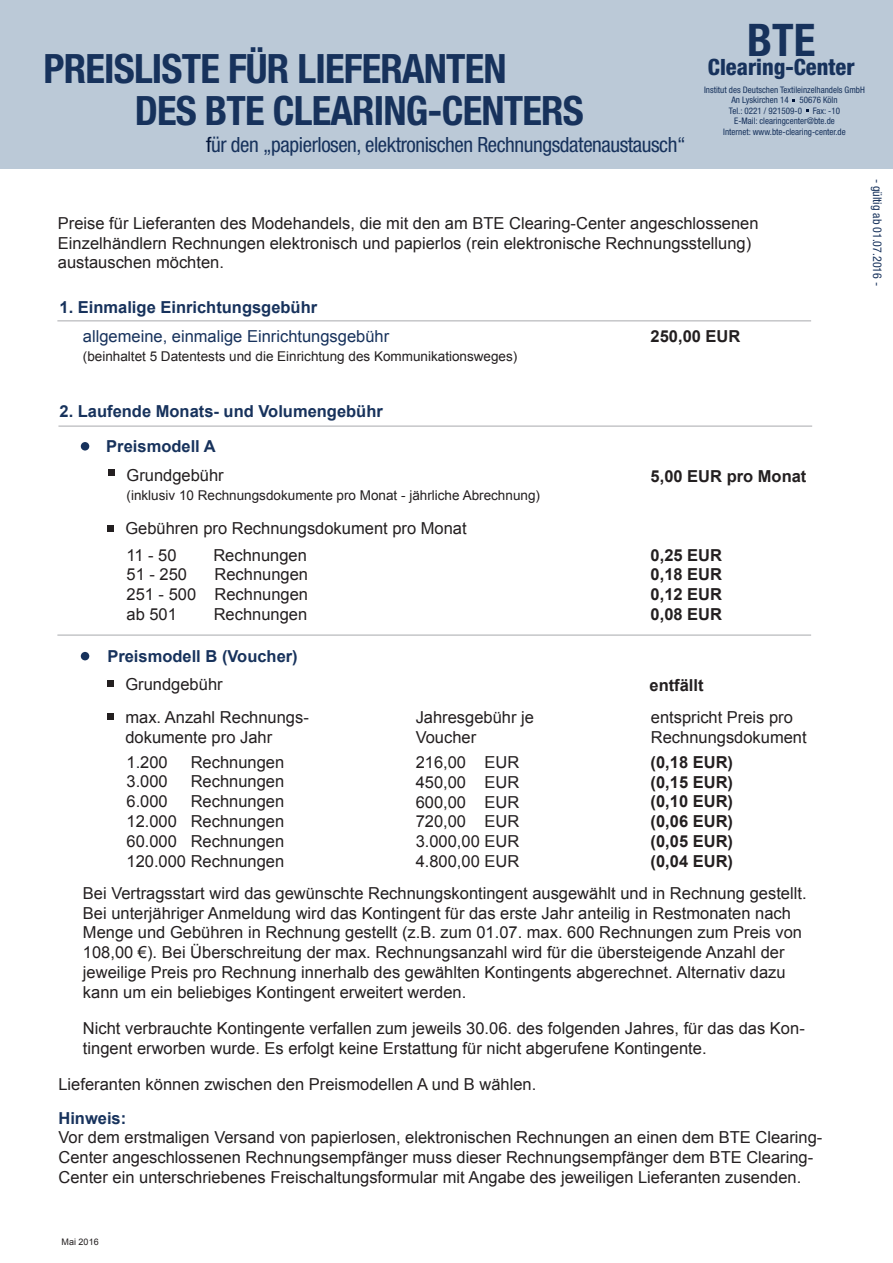
<style>
.page{position:relative;width:893px;height:1263px;background:#fff}
.page>*{position:absolute;margin:0;border:0;box-sizing:border-box;transform-origin:0 0}
.t1{font:700 condensed 45px "Helvetica Neue LT Std";color:#17325c}
.t2{font:700 condensed 40.5px/41.7px "Helvetica Neue LT Std";letter-spacing:-.02em;color:#17325c}
.t3{font:800 condensed 22.5px "Helvetica Neue LT Std";color:#17325c}
.t4{font:condensed 21px "Helvetica Neue LT Std";letter-spacing:-.02em;color:#17325c}
.t5{font:16.5px/19.8px "Arial";color:#231f20}
.t6{font:700 16.5px/19.8px "Arial";color:#231f20;text-align:justify}
.t7{font:700 16.5px/35.1px "Arial";color:#17325c}
.t8{font:16.5px "Arial";color:#17325c}
.t9{font:13.5px "Arial";color:#231f20}
.t10{font:condensed 12px "Helvetica Neue LT Std";color:#17325c}
.t11{font:condensed 9px/10.5px "Helvetica Neue LT Std";color:#17325c;text-align:center}
.t12{font:9px "Arial";color:#231f20}
.s1{color:#001338}
</style>
<div class="page">
<div style="left:0;top:0;width:893px;height:169px;background:#bbc9d7"></div>
<div style="left:81px;top:442px;width:8px;height:8px;background:#17325c;border-radius:50%"></div>
<div style="left:108px;top:470px;width:7px;height:6px;background:#231f20"></div>
<div style="left:81px;top:652px;width:8px;height:8px;background:#17325c;border-radius:50%"></div>
<div style="left:107px;top:525px;width:7px;height:6px;background:#231f20"></div>
<div style="left:107px;top:680px;width:7px;height:7px;background:#231f20"></div>
<div style="left:107px;top:713px;width:7px;height:7px;background:#231f20"></div>
<hr style="left:58px;top:426px;width:754px;height:1px;background:#a8a9ad">
<hr style="left:57px;top:321px;width:754px;height:1px;background:#a8a9ad">
<hr style="left:57px;top:635px;width:754px;height:1px;background:#a8a9ad">
<h2 class="t2" style="left:135px;top:48px;width:451px;text-indent:-91px">PREISLISTE FÜR LIEFERANTEN<br>DES BTE CLEARING-CENTERS</h2>
<p class="t4" style="left:206px;top:132px;width:481px"><span class="s1">f</span>ür den „papierlosen, elektronischen Rechnungsdatenaustausch“</p>
<h1 class="t1" style="left:747px;top:12px;width:70px">BTE</h1>
<h3 class="t3" style="left:708px;top:53px;width:148px">Clearing-Center</h3>
<p class="t11" style="left:704px;top:84px;width:162px">Institut des Deutschen Textileinzelhandels GmbH An Lyskirchen 14 50676 Köln<br>Tel.: 0221 / 921509-0 Fax: -10<br>E-Mail: clearingcenter@bte.de<br>Internet: www.bte-clearing-center.de</p>
<p class="t5" style="left:58px;top:213px;width:702px">Preise für Lieferanten des Modehandels, die mit den am BTE Clearing-Center angeschlossenen<br>Einzelhändlern Rechnungen elektronisch und papierlos (rein elektronische Rechnungsstellung) austauschen möchten.</p>
<p class="t7" style="left:60px;top:290px;width:259px">1. Einmalige Einrichtungsgebühr</p>
<p class="t8" style="left:83px;top:325px;width:308px">allgemeine, einmalige Einrichtungsgebühr</p>
<p class="t6" style="left:651px;top:326px;width:91px">250,00 EUR</p>
<p class="t9" style="left:83px;top:347px;width:436px">(beinhaltet 5 Datentests und die Einrichtung des Kommunikationsweges)</p>
<p class="t7" style="left:106px;top:394px;width:278px;text-indent:-47px">2. Laufende Monats- und Volumengebühr<br>Preismodell A</p>
<p class="t5" style="left:126px;top:465px;width:99px">Grundgebühr</p>
<p class="t9" style="left:126px;top:486px;width:415px">(inklusiv 10 Rechnungsdokumente pro Monat - jährliche Abrechnung)</p>
<p class="t5" style="left:125px;top:515px;width:343px;line-height:26.8px">Gebühren pro Rechnungsdokument pro Monat<br>11 - 50</p>
<p class="t5" style="left:213px;top:545px;width:95px">Rechnungen</p>
<p class="t5" style="left:126px;top:565px;width:62px">51 - 250</p>
<p class="t5" style="left:126px;top:565px;width:183px;text-align:justify;text-indent:88px">Rechnungen 251 - 500 Rechnungen ab 501</p>
<p class="t5" style="left:214px;top:604px;width:95px">Rechnungen</p>
<p class="t7" style="left:107px;top:639px;width:192px">Preismodell B (Voucher)</p>
<p class="t6" style="left:651px;top:466px;width:157px">5,00 EUR pro Monat</p>
<p class="t6" style="left:651px;top:545px;width:73px">0,25 EUR 0,18 EUR 0,12 EUR 0,08 EUR</p>
<p class="t5" style="left:125px;top:675px;width:99px">Grundgebühr</p>
<p class="t6" style="left:649px;top:676px;width:56px">entfällt</p>
<p class="t5" style="left:125px;top:708px;width:185px">max. Anzahl Rechnungs&shy;dokumente pro Jahr</p>
<p class="t5" style="left:416px;top:708px;width:120px">Jahresgebühr je<br>Voucher</p>
<p class="t5" style="left:651px;top:708px;width:157px">entspricht Preis pro<br>Rechnungsdokument</p>
<p class="t5" style="left:126px;top:752px;width:43px">1.200</p>
<p class="t5" style="left:191px;top:752px;width:95px">Rechnungen</p>
<p class="t5" style="left:126px;top:772px;width:43px">3.000</p>
<p class="t5" style="left:191px;top:772px;width:95px">Rechnungen</p>
<p class="t5" style="left:126px;top:792px;width:43px">6.000</p>
<p class="t5" style="left:416px;top:752px;width:105px;text-align:justify">216,00 EUR 450,00 EUR 600,00 EUR 720,00 EUR 3.000,00 EUR 4.800,00 EUR</p>
<p class="t6" style="left:651px;top:753px;width:84px">(0,18 EUR) (0,15 EUR) (0,10 EUR) (0,06 EUR) (0,05 EUR) (0,04 EUR)</p>
<p class="t5" style="left:83px;top:883px;width:725px">Bei Vertragsstart wird das gewünschte Rechnungskontingent ausgewählt und in Rechnung gestellt.<br>Bei unterjähriger Anmeldung wird das Kontingent für das erste Jahr anteilig in Restmonaten nach Menge und Gebühren in Rechnung gestellt (z.B. zum 01.07. max. 600 Rechnungen zum Preis von 108,00 €). Bei Überschreitung der max. Rechnungsanzahl wird für die übersteigende Anzahl der jeweilige Preis pro Rechnung innerhalb des gewählten Kontingents abgerechnet. Alternativ dazu kann um ein beliebiges Kontingent erweitert werden.</p>
<p class="t5" style="left:83px;top:1018px;width:723px">Nicht verbrauchte Kontingente verfallen zum jeweils 30.06. des folgenden Jahres, für das das Kon&shy;tingent erworben wurde. Es erfolgt keine Erstattung für nicht abgerufene Kontingente.</p>
<p class="t5" style="left:58px;top:1075px;width:479px">Lieferanten können zwischen den Preismodellen A und B wählen.</p>
<p class="t7" style="left:58px;top:1101px;width:69px">Hinweis:</p>
<p class="t5" style="left:58px;top:1128px;width:765px">Vor dem erstmaligen Versand von papierlosen, elektronischen Rechnungen an einen dem BTE Clearing-<br>Center angeschlossenen Rechnungsempfänger muss dieser Rechnungsempfänger dem BTE Clearing-<br>Center ein unterschriebenes Freischaltungsformular mit Angabe des jeweiligen Lieferanten zusenden.</p>
<p class="t5" style="left:126px;top:792px;width:159px;text-align:justify;text-indent:64px">Rechnungen 12.000 Rechnungen 60.000 Rechnungen 120.000 Rechnungen</p>
<p class="t12" style="left:62px;top:1236px;width:39px">Mai 2016</p>
<p class="t10" style="left:884px;top:179px;width:109px;rotate:90deg">- gültig ab 01.07.2016 -</p>
</div>
